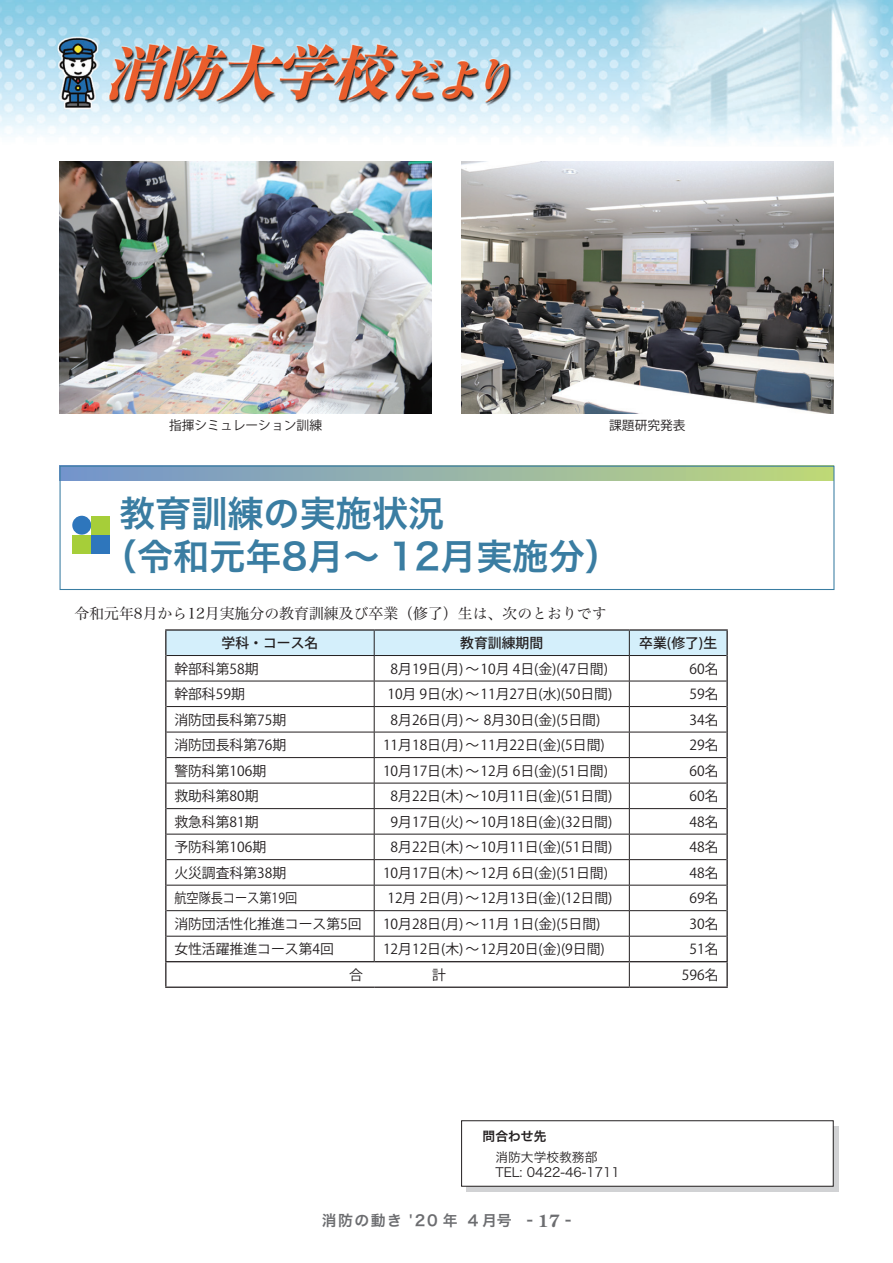
<style>
.page{position:relative;width:893px;height:1263px;background:#fff}
.page>*{position:absolute;margin:0;border:0;box-sizing:border-box;transform-origin:0 0}
.t1{font:36.15px/42.5px "Hira Kaku Pro N W6";color:#3a7da2}
.t2{font:14.85px "Hira Min Pro N W3";color:#231f20}
.t3{font:14.85px "Hira Kaku Pro W6";letter-spacing:.1em;color:#6c6d70}
.t4{font:13.8px/25.5px "Koz Go Pro";color:#231f20;text-align:center}
.t5{font:500 13.8px "Koz Go Pro";color:#231f20}
.t6{font:13.8px "Koz Go Pro";color:#231f20;scale:.88 1}
.t7{font:12.75px/15.9px "Hira Kaku Pro N W3";color:#231f20}
.t8{font:12.75px "Koz Go Pro";color:#231f20}
.t9{font:12.75px "Hira Kaku Pro N W6";color:#231f20}
.s1{font-family:"Century Old Style Std";font-weight:700;font-size:16.95px}
</style>
<div class="page">
<svg style="left:467px;top:1126px;width:372px;height:66px;background:#bbbbbd"></svg>
<div style="left:462px;top:1121px;width:371px;height:65px;background:#fff"></div>
<div style="left:461px;top:1120px;width:372px;height:66px;border:1px solid #231f20"></div>
<hr style="left:165px;top:629px;width:209px;height:2px;background:#231f20">
<hr style="left:374px;top:629px;width:255px;height:2px;background:#231f20">
<hr style="left:629px;top:629px;width:99px;height:2px;background:#231f20">
<hr style="left:726px;top:631px;width:2px;height:24px;background:#231f20">
<hr style="left:726px;top:655px;width:2px;height:26px;background:#231f20">
<hr style="left:726px;top:681px;width:2px;height:25px;background:#231f20">
<hr style="left:726px;top:706px;width:2px;height:26px;background:#231f20">
<hr style="left:726px;top:732px;width:2px;height:25px;background:#231f20">
<hr style="left:726px;top:757px;width:2px;height:26px;background:#231f20">
<hr style="left:726px;top:783px;width:2px;height:26px;background:#231f20">
<hr style="left:726px;top:809px;width:2px;height:25px;background:#231f20">
<hr style="left:726px;top:834px;width:2px;height:26px;background:#231f20">
<hr style="left:726px;top:860px;width:2px;height:25px;background:#231f20">
<hr style="left:726px;top:885px;width:2px;height:26px;background:#231f20">
<hr style="left:726px;top:911px;width:2px;height:25px;background:#231f20">
<hr style="left:726px;top:936px;width:2px;height:25px;background:#231f20">
<svg style="left:165px;top:630px;width:562px;height:356px"></svg>
<hr style="left:374px;top:961px;width:255px;height:1px;background:#231f20">
<hr style="left:629px;top:961px;width:99px;height:1px;background:#231f20">
<hr style="left:726px;top:962px;width:2px;height:24px;background:#231f20">
<hr style="left:165px;top:986px;width:209px;height:2px;background:#231f20">
<hr style="left:374px;top:986px;width:255px;height:2px;background:#231f20">
<hr style="left:629px;top:986px;width:99px;height:2px;background:#231f20">
<svg style="left:62px;top:468px;width:770px;height:12px;background:#97b5a5"></svg>
<div style="left:72px;top:516px;width:19px;height:19px;background:#2e76bc;border-radius:50%"></div>
<div style="left:91px;top:516px;width:19px;height:19px;background:#a6ce39"></div>
<div style="left:72px;top:535px;width:19px;height:19px;background:#a6ce39"></div>
<div style="left:91px;top:535px;width:19px;height:19px;background:#2e76bc"></div>
<div style="left:60px;top:466px;width:774px;height:124px;border:1px solid #3a7da2"></div>
<img style="left:60px;top:162px;width:372px;height:252px">
<img style="left:461px;top:162px;width:372px;height:252px">
<img style="left:0;top:0;width:893px;height:143px">
<p class="t8" style="left:169px;top:417px;width:155px">指揮シミュレーション訓練</p>
<p class="t8" style="left:609px;top:417px;width:78px">課題研究発表</p>
<h1 class="t1" style="left:101px;top:491px;width:521px;text-indent:18px">教育訓練の実施状況<br>（令和元年8月～ 12月実施分）</h1>
<p class="t2" style="left:60px;top:601px;width:549px">　令和元年8月から12月実施分の教育訓練及び卒業（修了）生は、次のとおりです</p>
<p class="t5" style="left:222px;top:634px;width:98px">学科・コース名</p>
<p class="t5" style="left:460px;top:634px;width:84px">教育訓練期間</p>
<p class="t5" style="left:639px;top:634px;width:79px">卒業(修了)生</p>
<p class="t4" style="left:174px;top:656px;width:86px">幹部科第58期</p>
<p class="t4" style="left:391px;top:656px;width:219px">8月19日(月)～10月 4日(金)(47日間)</p>
<p class="t4" style="left:690px;top:656px;width:31px">60名</p>
<p class="t4" style="left:174px;top:682px;width:72px">幹部科59期</p>
<p class="t4" style="left:387px;top:682px;width:227px">10月 9日(水)～11月27日(水)(50日間)</p>
<p class="t4" style="left:690px;top:682px;width:31px">59名</p>
<p class="t4" style="left:174px;top:707px;width:113px">消防団長科第75期</p>
<p class="t4" style="left:391px;top:707px;width:211px">8月26日(月)～ 8月30日(金)(5日間)</p>
<p class="t4" style="left:690px;top:707px;width:31px">34名</p>
<p class="t4" style="left:174px;top:733px;width:113px">消防団長科第76期</p>
<p class="t4" style="left:383px;top:733px;width:223px">11月18日(月)～11月22日(金)(5日間)</p>
<p class="t4" style="left:690px;top:733px;width:31px">29名</p>
<p class="t4" style="left:174px;top:758px;width:93px">警防科第106期</p>
<p class="t4" style="left:383px;top:758px;width:227px">10月17日(木)～12月 6日(金)(51日間)</p>
<p class="t4" style="left:690px;top:758px;width:31px">60名</p>
<p class="t4" style="left:174px;top:784px;width:86px">救助科第80期</p>
<p class="t4" style="left:391px;top:784px;width:223px">8月22日(木)～10月11日(金)(51日間)</p>
<p class="t4" style="left:690px;top:784px;width:31px">60名</p>
<p class="t4" style="left:174px;top:809px;width:86px">救急科第81期</p>
<p class="t4" style="left:391px;top:809px;width:223px">9月17日(火)～10月18日(金)(32日間)</p>
<p class="t4" style="left:690px;top:809px;width:31px">48名</p>
<p class="t4" style="left:174px;top:835px;width:93px">予防科第106期</p>
<p class="t4" style="left:391px;top:835px;width:223px">8月22日(木)～10月11日(金)(51日間)</p>
<p class="t4" style="left:690px;top:835px;width:31px">48名</p>
<p class="t4" style="left:174px;top:860px;width:113px">火災調査科第38期</p>
<p class="t4" style="left:383px;top:860px;width:227px">10月17日(木)～12月 6日(金)(51日間)</p>
<p class="t4" style="left:690px;top:860px;width:31px">48名</p>
<p class="t6" style="left:174px;top:889px;width:141px">航空隊長コース第19回</p>
<p class="t4" style="left:387px;top:886px;width:227px">12月 2日(月)～12月13日(金)(12日間)</p>
<p class="t4" style="left:690px;top:886px;width:31px">69名</p>
<p class="t4" style="left:174px;top:911px;width:189px">消防団活性化推進コース第5回</p>
<p class="t4" style="left:383px;top:911px;width:219px">10月28日(月)～11月 1日(金)(5日間)</p>
<p class="t4" style="left:690px;top:911px;width:31px">30名</p>
<p class="t4" style="left:174px;top:937px;width:161px">女性活躍推進コース第4回</p>
<p class="t4" style="left:383px;top:937px;width:223px">12月12日(木)～12月20日(金)(9日間)</p>
<p class="t4" style="left:682px;top:937px;width:38px">51名<br>596名</p>
<p class="t9" style="left:483px;top:1125px;width:65px">問合わせ先</p>
<p class="t7" style="left:483px;top:1148px;width:139px">　消防大学校教務部　TEL: 0422-46-1711</p>
<p class="t3" style="left:322px;top:1207px;width:251px">消防の動き '20 年 ４月号 - <span class="s1">17</span> -</p>
</div>
